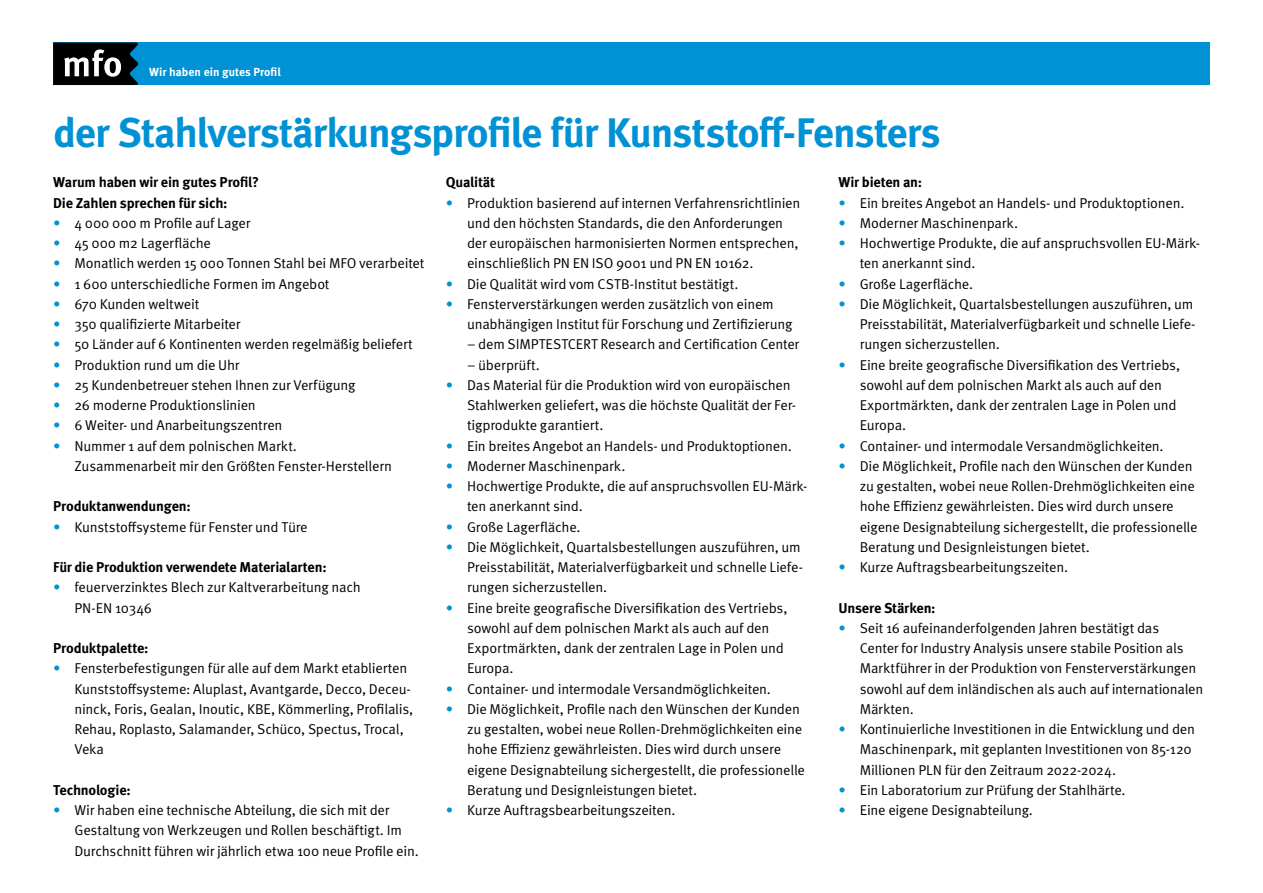
<style>
.page{position:relative;width:1263px;height:893px;background:#fff}
.page>*{position:absolute;margin:0;border:0;box-sizing:border-box;transform-origin:0 0}
.t1{font:700 41.25px "Meta Pro";letter-spacing:-.03em;color:#0092d4}
.t2{font:14.25px/20.2px "Meta Pro";letter-spacing:-.015em;color:#000}
.t3{font:700 14.25px/20.2px "Meta Pro";letter-spacing:-.015em;color:#000}
.t4{font:700 11.7px "Meta Pro";color:#fff}
.s1{color:#0092d4}
</style>
<div class="page">
<div style="left:53px;top:43px;width:1157px;height:42px;background:#0092d4"></div>
<svg style="left:53px;top:43px;width:85px;height:42px;background:#2e3538"></svg>
<p class="t4" style="left:149px;top:65px;width:133px">Wir haben ein gutes Profil</p>
<h1 class="t1" style="left:53px;top:106px;width:889px">der Stahlverstärkungsprofile für Kunststoff-Fensters</h1>
<p class="t3" style="left:53px;top:173px;width:207px">Warum haben wir ein gutes Profil?<br>Die Zahlen sprechen für sich:</p>
<p class="t2" style="left:53px;top:213px;width:199px"><span class="s1">•</span> 4 000 000 m Profile auf Lager</p>
<p class="t2" style="left:53px;top:233px;width:159px"><span class="s1">•</span> 45 000 m2 Lagerfläche</p>
<p class="t2" style="left:53px;top:254px;width:373px"><span class="s1">•</span> Monatlich werden 15 000 Tonnen Stahl bei MFO verarbeitet</p>
<p class="t2" style="left:53px;top:274px;width:278px"><span class="s1">•</span> 1 600 unterschiedliche Formen im Angebot</p>
<p class="t2" style="left:53px;top:294px;width:148px"><span class="s1">•</span> 670 Kunden weltweit</p>
<p class="t2" style="left:53px;top:314px;width:189px"><span class="s1">•</span> 350 qualifizierte Mitarbeiter</p>
<p class="t2" style="left:53px;top:335px;width:361px"><span class="s1">•</span> 50 Länder auf 6 Kontinenten werden regelmäßig beliefert</p>
<p class="t2" style="left:53px;top:355px;width:188px"><span class="s1">•</span> Produktion rund um die Uhr</p>
<p class="t2" style="left:53px;top:375px;width:304px"><span class="s1">•</span> 25 Kundenbetreuer stehen Ihnen zur Verfügung</p>
<p class="t2" style="left:53px;top:395px;width:204px"><span class="s1">•</span> 26 moderne Produktionslinien</p>
<p class="t2" style="left:53px;top:416px;width:231px"><span class="s1">•</span> 6 Weiter- und Anarbeitungszentren</p>
<p class="t2" style="left:74px;top:436px;width:319px;text-indent:-21px"><span class="s1">•</span> Nummer 1 auf dem polnischen Markt.<br>Zusammenarbeit mir den Größten Fenster-Herstellern</p>
<p class="t3" style="left:53px;top:497px;width:139px">Produktanwendungen:</p>
<p class="t2" style="left:53px;top:517px;width:256px"><span class="s1">•</span> Kunststoffsysteme für Fenster und Türe</p>
<p class="t3" style="left:53px;top:557px;width:275px">Für die Produktion verwendete Materialarten:</p>
<p class="t2" style="left:74px;top:578px;width:288px;text-indent:-21px"><span class="s1">•</span> feuerverzinktes Blech zur Kaltverarbeitung nach<br>PN-EN 10346</p>
<p class="t3" style="left:53px;top:638px;width:97px">Produktpalette:</p>
<p class="t2" style="left:74px;top:659px;width:340px;text-indent:-21px"><span class="s1">•</span> Fensterbefestigungen für alle auf dem Markt etablierten Kunststoffsysteme: Aluplast, Avantgarde, Decco, Deceu&shy;ninck, Foris, Gealan, Inoutic, KBE, Kömmerling, Profilalis, Rehau, Roplasto, Salamander, Schüco, Spectus, Trocal, Veka</p>
<p class="t3" style="left:53px;top:780px;width:79px">Technologie:</p>
<p class="t2" style="left:74px;top:800px;width:346px;text-indent:-21px"><span class="s1">•</span> Wir haben eine technische Abteilung, die sich mit der<br>Gestaltung von Werkzeugen und Rollen beschäftigt. Im<br>Durchschnitt führen wir jährlich etwa 100 neue Profile ein.</p>
<p class="t3" style="left:838px;top:173px;width:85px">Wir bieten an:</p>
<p class="t2" style="left:838px;top:193px;width:347px"><span class="s1">•</span> Ein breites Angebot an Handels- und Produktoptionen.</p>
<p class="t2" style="left:838px;top:213px;width:181px"><span class="s1">•</span> Moderner Maschinenpark.</p>
<p class="t2" style="left:860px;top:233px;width:342px;text-indent:-21px"><span class="s1">•</span> Hochwertige Produkte, die auf anspruchsvollen EU-Märk&shy;ten anerkannt sind.</p>
<p class="t2" style="left:838px;top:274px;width:136px"><span class="s1">•</span> Große Lagerfläche.</p>
<p class="t2" style="left:860px;top:294px;width:337px;text-indent:-21px"><span class="s1">•</span> Die Möglichkeit, Quartalsbestellungen auszuführen, um<br>Preisstabilität, Materialverfügbarkeit und schnelle Liefe&shy;rungen sicherzustellen.</p>
<p class="t2" style="left:860px;top:355px;width:322px;text-indent:-21px"><span class="s1">•</span> Eine breite geografische Diversifikation des Vertriebs, sowohl auf dem polnischen Markt als auch auf den Exportmärkten, dank der zentralen Lage in Polen und Europa.</p>
<p class="t2" style="left:838px;top:436px;width:327px"><span class="s1">•</span> Container- und intermodale Versandmöglichkeiten.</p>
<p class="t2" style="left:860px;top:456px;width:339px;text-indent:-21px"><span class="s1">•</span> Die Möglichkeit, Profile nach den Wünschen der Kunden zu gestalten, wobei neue Rollen-Drehmöglichkeiten eine hohe Effizienz gewährleisten. Dies wird durch unsere eigene Designabteilung sichergestellt, die professionelle Beratung und Designleistungen bietet.</p>
<p class="t2" style="left:838px;top:557px;width:231px"><span class="s1">•</span> Kurze Auftragsbearbeitungszeiten.</p>
<p class="t3" style="left:838px;top:598px;width:99px">Unsere Stärken:</p>
<p class="t2" style="left:860px;top:618px;width:345px;text-indent:-21px"><span class="s1">•</span> Seit 16 aufeinanderfolgenden Jahren bestätigt das<br>Center for Industry Analysis unsere stabile Position als Marktführer in der Produktion von Fensterverstärkungen sowohl auf dem inländischen als auch auf internationalen Märkten.</p>
<p class="t2" style="left:860px;top:719px;width:337px;text-indent:-21px"><span class="s1">•</span> Kontinuierliche Investitionen in die Entwicklung und den<br>Maschinenpark, mit geplanten Investitionen von 85-120<br>Millionen PLN für den Zeitraum 2022-2024.</p>
<p class="t2" style="left:838px;top:780px;width:289px"><span class="s1">•</span> Ein Laboratorium zur Prüfung der Stahlhärte.</p>
<p class="t2" style="left:838px;top:800px;width:196px"><span class="s1">•</span> Eine eigene Designabteilung.</p>
<p class="t3" style="left:446px;top:173px;width:51px">Qualität</p>
<p class="t2" style="left:467px;top:193px;width:335px;text-indent:-21px"><span class="s1">•</span> Produktion basierend auf internen Verfahrensrichtlinien und den höchsten Standards, die den Anforderungen der europäischen harmonisierten Normen entsprechen, einschließlich PN EN ISO 9001 und PN EN 10162.</p>
<p class="t2" style="left:446px;top:274px;width:294px"><span class="s1">•</span> Die Qualität wird vom CSTB-Institut bestätigt.</p>
<p class="t2" style="left:467px;top:294px;width:327px;text-indent:-21px"><span class="s1">•</span> Fensterverstärkungen werden zusätzlich von einem unabhängigen Institut für Forschung und Zertifizierung</p>
<p class="t2" style="left:467px;top:335px;width:334px">– dem SIMPTESTCERT Research and Certification Center</p>
<p class="t2" style="left:467px;top:355px;width:74px">– überprüft.</p>
<p class="t2" style="left:467px;top:375px;width:331px;text-indent:-21px"><span class="s1">•</span> Das Material für die Produktion wird von europäischen<br>Stahlwerken geliefert, was die höchste Qualität der Fer&shy;tigprodukte garantiert.</p>
<p class="t2" style="left:446px;top:436px;width:347px"><span class="s1">•</span> Ein breites Angebot an Handels- und Produktoptionen.</p>
<p class="t2" style="left:446px;top:456px;width:181px"><span class="s1">•</span> Moderner Maschinenpark.</p>
<p class="t2" style="left:467px;top:476px;width:342px;text-indent:-21px"><span class="s1">•</span> Hochwertige Produkte, die auf anspruchsvollen EU-Märk&shy;ten anerkannt sind.</p>
<p class="t2" style="left:446px;top:517px;width:136px"><span class="s1">•</span> Große Lagerfläche.</p>
<p class="t2" style="left:467px;top:537px;width:337px;text-indent:-21px"><span class="s1">•</span> Die Möglichkeit, Quartalsbestellungen auszuführen, um<br>Preisstabilität, Materialverfügbarkeit und schnelle Liefe&shy;rungen sicherzustellen.</p>
<p class="t2" style="left:467px;top:598px;width:322px;text-indent:-21px"><span class="s1">•</span> Eine breite geografische Diversifikation des Vertriebs, sowohl auf dem polnischen Markt als auch auf den Exportmärkten, dank der zentralen Lage in Polen und Europa.</p>
<p class="t2" style="left:446px;top:679px;width:327px"><span class="s1">•</span> Container- und intermodale Versandmöglichkeiten.</p>
<p class="t2" style="left:467px;top:699px;width:339px;text-indent:-21px"><span class="s1">•</span> Die Möglichkeit, Profile nach den Wünschen der Kunden zu gestalten, wobei neue Rollen-Drehmöglichkeiten eine hohe Effizienz gewährleisten. Dies wird durch unsere eigene Designabteilung sichergestellt, die professionelle Beratung und Designleistungen bietet.</p>
<p class="t2" style="left:446px;top:800px;width:231px"><span class="s1">•</span> Kurze Auftragsbearbeitungszeiten.</p>
</div>
